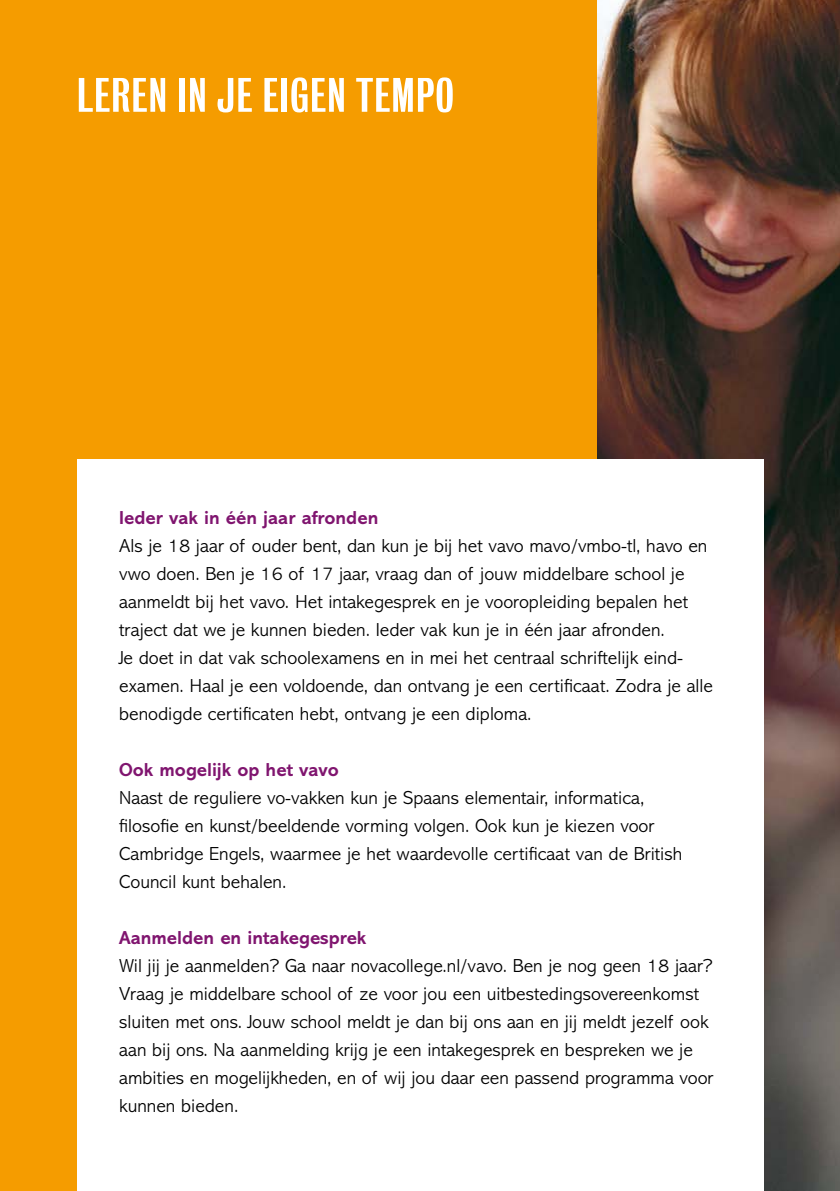
<style>
.page{position:relative;width:840px;height:1191px;background:#fff}
.page>*{position:absolute;margin:0;border:0;box-sizing:border-box;transform-origin:0 0}
.t1{font:44px "Bureau Grotesque One Three";letter-spacing:.015em;color:#fff;scale:1.2 1}
.t2{font:300 19px/28px "Abadi MT Pro";color:#000}
.t3{font:700 19px "Abadi MT Std";color:#80156f}
</style>
<div class="page">
<img style="left:596px;top:0;width:243px;height:1191px">
<div style="left:0;top:0;width:596px;height:1191px;background:#f59c00"></div>
<div style="left:77px;top:460px;width:686px;height:731px;background:#fff"></div>
<h1 class="t1" style="left:77px;top:71px;width:316px">LEREN IN JE EIGEN TEMPO</h1>
<p class="t3" style="left:119px;top:507px;width:260px">Ieder vak in één jaar afronden</p>
<p class="t2" style="left:119px;top:532px;width:595px">Als je 18 jaar of ouder bent, dan kun je bij het vavo mavo/vmbo-tl, havo en vwo doen. Ben je 16 of 17 jaar, vraag dan of jouw middelbare school je aanmeldt bij het vavo. Het intakegesprek en je vooropleiding bepalen het traject dat we je kunnen bieden. Ieder vak kun je in één jaar afronden.<br>Je doet in dat vak schoolexamens en in mei het centraal schriftelijk eind&shy;examen. Haal je een voldoende, dan ontvang je een certificaat. Zodra je alle benodigde certificaten hebt, ontvang je een diploma.</p>
<p class="t3" style="left:119px;top:759px;width:221px">Ook mogelijk op het vavo</p>
<p class="t2" style="left:119px;top:784px;width:564px">Naast de reguliere vo-vakken kun je Spaans elementair, informatica, filosofie en kunst/beeldende vorming volgen. Ook kun je kiezen voor Cambridge Engels, waarmee je het waardevolle certificaat van de British Council kunt behalen.</p>
<p class="t3" style="left:119px;top:927px;width:249px">Aanmelden en intakegesprek</p>
<p class="t2" style="left:119px;top:952px;width:595px">Wil jij je aanmelden? Ga naar novacollege.nl/vavo. Ben je nog geen 18 jaar?<br>Vraag je middelbare school of ze voor jou een uitbestedingsovereenkomst sluiten met ons. Jouw school meldt je dan bij ons aan en jij meldt jezelf ook aan bij ons. Na aanmelding krijg je een intakegesprek en bespreken we je ambities en mogelijkheden, en of wij jou daar een passend programma voor kunnen bieden.</p>
</div>
